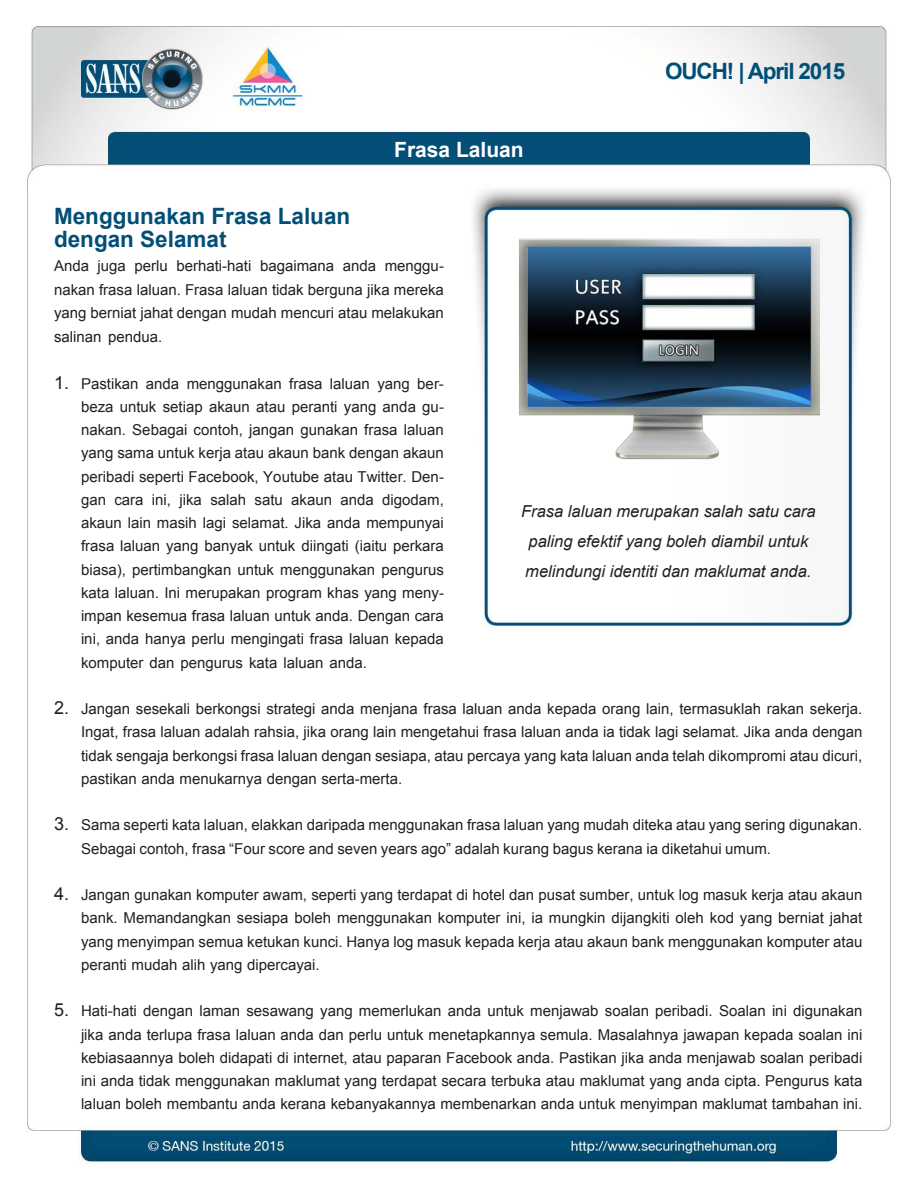
<style>
.page{position:relative;width:918px;height:1188px;background:#fff}
.page>*{position:absolute;margin:0;border:0;box-sizing:border-box;transform-origin:0 0}
.MainText{font:700 22.5px "Arial";color:#024e77}
.t1{font:700 22.5px "Arial";letter-spacing:-.05em;color:#004f77}
.t2{font:700 21px "Arial";color:#fff}
.t3{font:18px "Arial";color:#231f20}
.t4{font:italic 16.5px/30px "Arial";color:#231f20}
.MainText-2{font:15px/23.2px "Arial";color:#231f20;text-align:justify}
</style>
<div class="page">
<img style="left:26px;top:25px;width:865px;height:1139px">
<img style="left:506px;top:226px;width:327px;height:245px">
<h2 class="t2" style="left:394px;top:135px;width:131px">Frasa Laluan</h2>
<p class="MainText" style="left:54px;top:201px;width:298px">Menggunakan Frasa Laluan</p>
<p class="MainText" style="left:54px;top:224px;width:174px">dengan Selamat</p>
<p class="MainText-2" style="left:54px;top:278px;width:391px">nakan frasa laluan. Frasa laluan tidak berguna jika mereka</p>
<p class="MainText-2" style="left:54px;top:254px;width:37px">Anda</p>
<p class="MainText-2" style="left:54px;top:302px;width:391px;line-height:23.7px">yang berniat jahat dengan mudah mencuri atau melakukan salinan pendua.</p>
<p class="MainText-2" style="left:98px;top:254px;width:30px">juga</p>
<p class="MainText-2" style="left:135px;top:254px;width:35px">perlu</p>
<p class="MainText-2" style="left:176px;top:254px;width:77px">berhati-hati</p>
<p class="MainText-2" style="left:260px;top:254px;width:76px">bagaimana</p>
<p class="MainText-2" style="left:343px;top:254px;width:35px">anda</p>
<p class="MainText-2" style="left:385px;top:254px;width:61px">menggu-</p>
<p class="t3" style="left:54px;top:371px;width:17px">1.</p>
<p class="MainText-2" style="left:81px;top:372px;width:59px">Pastikan</p>
<p class="MainText-2" style="left:146px;top:372px;width:35px">anda</p>
<p class="MainText-2" style="left:187px;top:372px;width:97px">menggunakan</p>
<p class="MainText-2" style="left:289px;top:372px;width:35px">frasa</p>
<p class="MainText-2" style="left:330px;top:372px;width:42px">laluan</p>
<p class="MainText-2" style="left:377px;top:372px;width:34px">yang</p>
<p class="MainText-2" style="left:417px;top:372px;width:28px">ber-</p>
<p class="MainText-2" style="left:81px;top:395px;width:364px">beza untuk setiap akaun atau peranti yang anda gu-</p>
<p class="MainText-2" style="left:81px;top:418px;width:364px">nakan. Sebagai contoh, jangan gunakan frasa laluan</p>
<h1 class="t1" style="left:665px;top:56px;width:182px">OUCH! | April 2015</h1>
<p class="t3" style="left:54px;top:696px;width:17px">2.</p>
<p class="t3" style="left:54px;top:812px;width:17px">3.</p>
<p class="t3" style="left:54px;top:882px;width:17px">4.</p>
<p class="t3" style="left:54px;top:998px;width:17px">5.</p>
<p class="MainText-2" style="left:81px;top:442px;width:364px">yang sama untuk kerja atau akaun bank dengan akaun</p>
<p class="MainText-2" style="left:382px;top:488px;width:63px">digodam,</p>
<p class="MainText-2" style="left:81px;top:465px;width:364px">peribadi seperti Facebook, Youtube atau Twitter. Den-</p>
<p class="MainText-2" style="left:81px;top:511px;width:364px">akaun lain masih lagi selamat. Jika anda mempunyai frasa laluan yang banyak untuk diingati (iaitu perkara biasa ,) pertimbangkan untuk menggunakan pengurus</p>
<p class="MainText-2" style="left:81px;top:604px;width:364px">impan kesemua frasa laluan untuk anda. Dengan cara</p>
<p class="MainText-2" style="left:152px;top:488px;width:21px">ini,</p>
<p class="MainText-2" style="left:179px;top:488px;width:24px">jika</p>
<p class="MainText-2" style="left:210px;top:488px;width:37px">salah</p>
<p class="MainText-2" style="left:291px;top:488px;width:42px">akaun</p>
<p class="MainText-2" style="left:341px;top:488px;width:35px">anda</p>
<p class="MainText-2" style="left:255px;top:488px;width:30px">satu</p>
<p class="MainText-2" style="left:81px;top:488px;width:27px">gan</p>
<p class="MainText-2" style="left:114px;top:488px;width:31px">cara</p>
<p class="t4" style="left:521px;top:497px;width:296px">Frasa laluan merupakan salah satu cara paling efektif yang boleh diambil untuk melindungi identiti dan maklumat anda.</p>
<p class="MainText-2" style="left:81px;top:581px;width:364px">kata laluan. Ini merupakan program khas yang meny-</p>
<p class="MainText-2" style="left:81px;top:628px;width:364px">ini, anda hanya perlu mengingati frasa laluan kepada komputer dan pengurus kata laluan anda.</p>
<p class="MainText-2" style="left:81px;top:697px;width:783px">Jangan sesekali berkongsi strategi anda menjana frasa laluan anda kepada orang lain, termasuklah rakan sekerja.</p>
<p class="MainText-2" style="left:81px;top:721px;width:783px">Ingat, frasa laluan adalah rahsia, jika orang lain mengetahui frasa laluan anda ia tidak lagi selamat. Jika anda dengan tidak sengaja berkongsi frasa laluan dengan sesiapa, atau percaya yang kata laluan anda telah dikompromi atau dicuri, pastikan anda menukarnya dengan serta-merta.</p>
<p class="MainText-2" style="left:81px;top:814px;width:783px">Sama seperti kata laluan, elakkan daripada menggunakan frasa laluan yang mudah diteka atau yang sering digunakan.</p>
<p class="MainText-2" style="left:81px;top:837px;width:692px">Sebagai contoh, frasa “Four score and seven years ago” adalah kurang bagus kerana ia diketahui umum.</p>
<p class="MainText-2" style="left:81px;top:883px;width:783px">Jangan gunakan komputer awam, seperti yang terdapat di hotel dan pusat sumber, untuk log masuk kerja atau akaun</p>
<p class="MainText-2" style="left:81px;top:907px;width:783px">bank. Memandangkan sesiapa boleh menggunakan komputer ini, ia mungkin dijangkiti oleh kod yang berniat jahat yang menyimpan semua ketukan kunci. Hanya log masuk kepada kerja atau akaun bank menggunakan komputer atau peranti mudah alih yang dipercayai.</p>
<p class="MainText-2" style="left:81px;top:1000px;width:783px">Hati-hati dengan laman sesawang yang memerlukan anda untuk menjawab soalan peribadi. Soalan ini digunakan</p>
<p class="MainText-2" style="left:81px;top:1023px;width:783px">jika anda terlupa frasa laluan anda dan perlu untuk menetapkannya semula. Masalahnya jawapan kepada soalan ini kebiasaannya boleh didapati di internet, atau paparan Facebook anda. Pastikan jika anda menjawab soalan peribadi ini anda tidak menggunakan maklumat yang terdapat secara terbuka atau maklumat yang anda cipta. Pengurus kata laluan boleh membantu anda kerana kebanyakannya membenarkan anda untuk menyimpan maklumat tambahan ini.</p>
</div>
